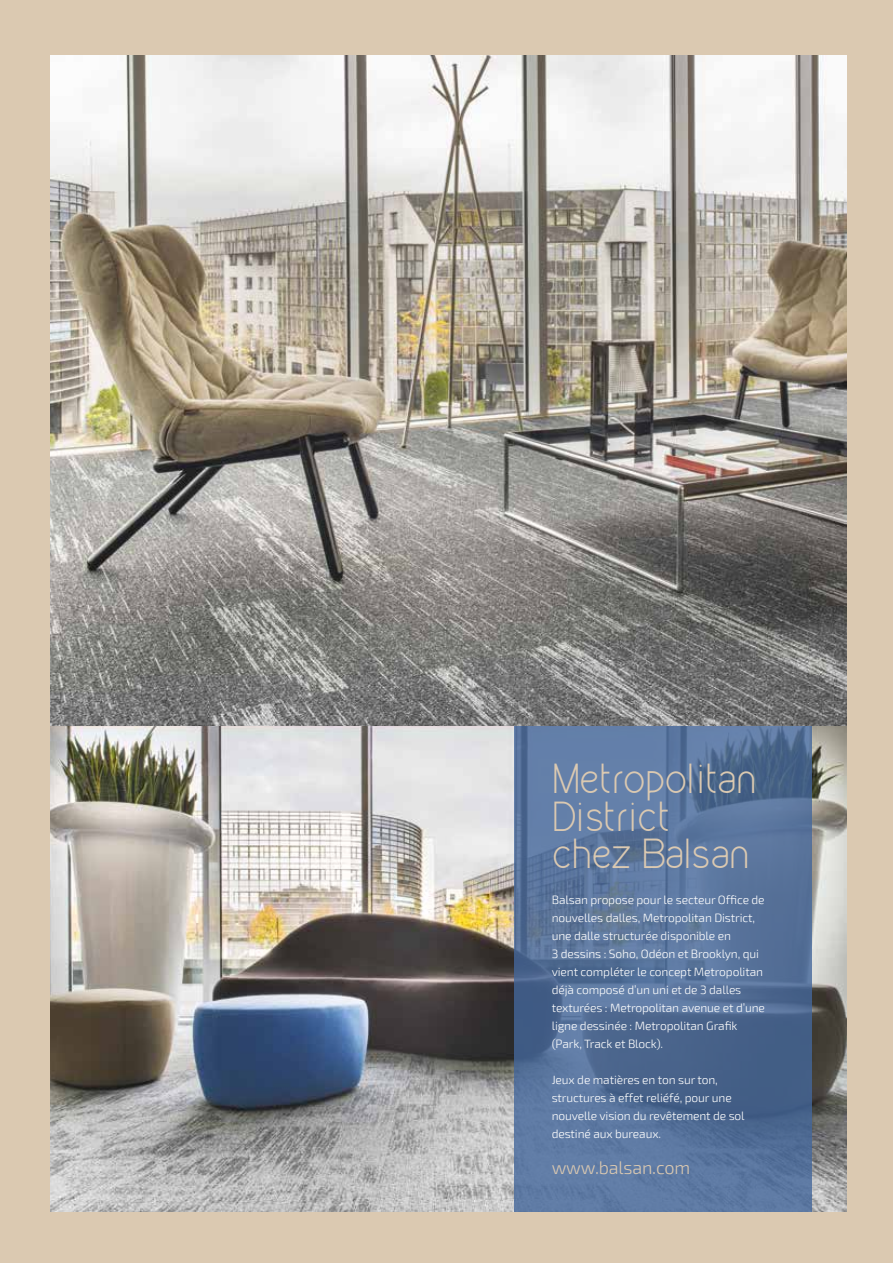
<style>
.page{position:relative;width:893px;height:1263px;background:#dbc9b1}
.page>*{position:absolute;margin:0;border:0;box-sizing:border-box;transform-origin:0 0}
.t1{font:300 37.5px/37.5px "Kirvy";letter-spacing:-.015em;color:#dbc9b1}
.t2{font:300 18px "Exo 2";letter-spacing:-.01em;color:#dbc9b1}
.t3{font:300 12px/18px "Exo 2";letter-spacing:-.01em;color:#fff}
</style>
<div class="page">
<img style="left:50px;top:55px;width:796px;height:671px">
<img style="left:50px;top:726px;width:796px;height:486px">
<svg style="left:514px;top:726px;width:298px;height:486px;background:#57729a"></svg>
<h1 class="t1" style="left:552px;top:760px;width:207px">Metropolitan<br>District chez Balsan</h1>
<p class="t3" style="left:552px;top:891px;width:215px">Balsan propose pour le secteur Office de nouvelles dalles, Metropolitan District, une dalle structurée disponible en<br>3 dessins : Soho, Odéon et Brooklyn, qui vient compléter le concept Metropolitan déjà composé d’un uni et de 3 dalles texturées : Metropolitan avenue et d’une ligne dessinée : Metropolitan Grafik (Park, Track et Block).</p>
<p class="t3" style="left:552px;top:1071px;width:195px">Jeux de matières en ton sur ton, structures à effet reliéfé, pour une nouvelle vision du revêtement de sol destiné aux bureaux.</p>
<h2 class="t2" style="left:552px;top:1157px;width:140px">www.balsan.com</h2>
</div>
